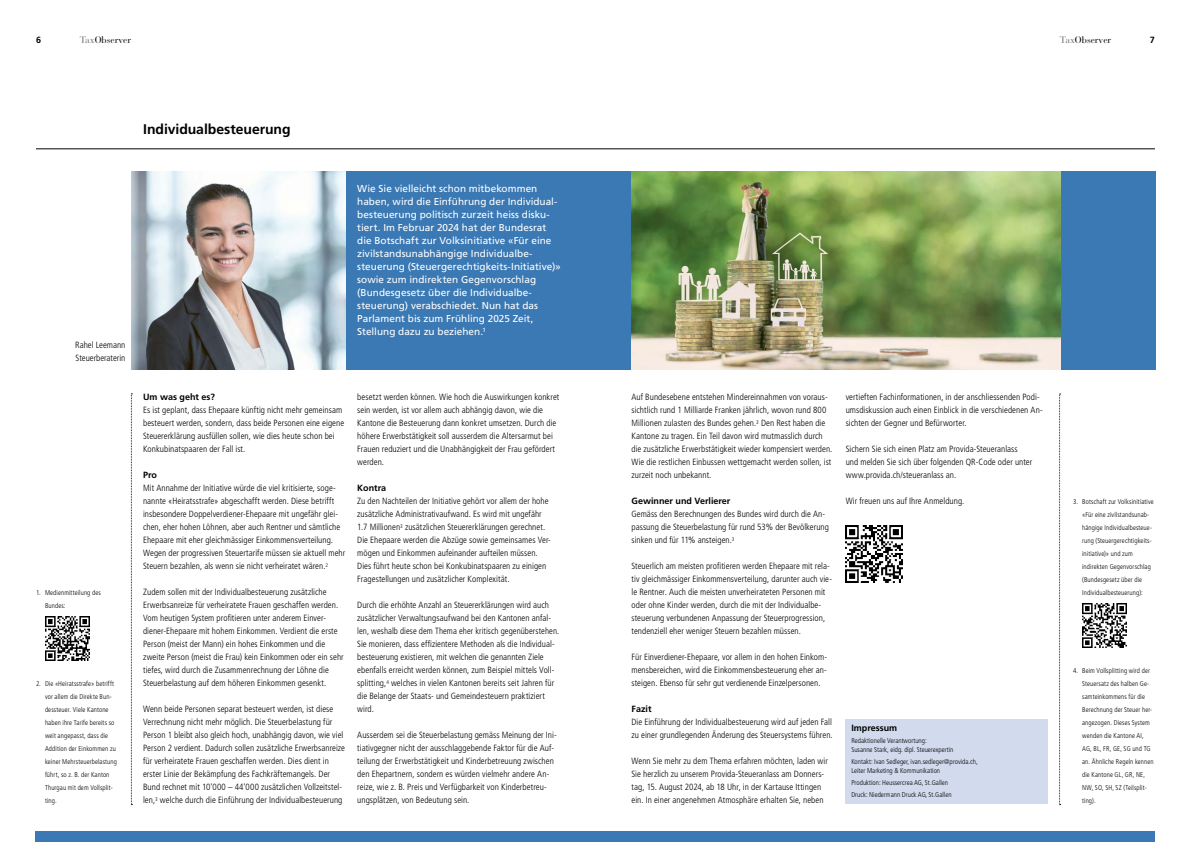
<style>
.page{position:relative;width:1191px;height:842px;background:#fff}
.page>*{position:absolute;margin:0;border:0;box-sizing:border-box;transform-origin:0 0}
.t1{font:700 14px "Frutiger LT Std";letter-spacing:-.005em;color:#000}
.t2{font:10px/13px "Frutiger LT Std";color:#fff}
.t3{font:9.5px "Bauer Bodoni Std";color:#000}
.t4{font:300 condensed 9px/13px "Frutiger LT Std";letter-spacing:.005em;color:#000}
.t5{font:700 9px "Frutiger LT Std";color:#000}
.t6{font:300 condensed 7px/13px "Frutiger LT Std";letter-spacing:.015em;color:#000}
.s1{color:#75736d}
</style>
<div class="page">
<hr style="left:36px;top:149px;width:1119px;height:1px;background:#000">
<div style="left:35px;top:831px;width:1120px;height:11px;background:#3b79b4"></div>
<div style="left:345px;top:171px;width:810px;height:199px;background:#3b79b4"></div>
<img style="left:845px;top:525px;width:57px;height:57px">
<svg style="left:131px;top:394px;width:1px;height:411px"></svg>
<svg style="left:1059px;top:394px;width:1px;height:411px"></svg>
<img style="left:45px;top:616px;width:44px;height:44px">
<img style="left:1082px;top:603px;width:44px;height:44px">
<img style="left:631px;top:171px;width:429px;height:199px">
<img style="left:132px;top:171px;width:213px;height:199px">
<div style="left:845px;top:719px;width:202px;height:84px;background:#d2daed"></div>
<p class="t5" style="left:36px;top:34px;width:7px">6</p>
<p class="t3" style="left:80px;top:34px;width:53px"><span class="s1">Tax</span>Observer</p>
<p class="t3" style="left:1060px;top:34px;width:53px"><span class="s1">Tax</span>Observer</p>
<p class="t5" style="left:1150px;top:34px;width:7px">7</p>
<h1 class="t1" style="left:143px;top:121px;width:149px">Individualbesteuerung</h1>
<p class="t4" style="left:75px;top:339px;width:52px">Rahel Leemann<br>Steuerberaterin</p>
<p class="t6" style="left:45px;top:586px;width:57px;text-indent:-9px">1. Medienmitteilung des<br>Bundes:</p>
<p class="t6" style="left:45px;top:677px;width:74px;text-indent:-9px">2. Die «Heiratsstrafe» betrifft vor allem die Direkte Bun&shy;dessteuer. Viele Kantone haben ihre Tarife bereits so weit angepasst, dass die<br>Addition der Einkommen zu keiner Mehrsteuerbelastung führt, so z. B. der Kanton<br>Thurgau mit dem Vollsplit&shy;ting.</p>
<p class="t2" style="left:357px;top:182px;width:205px">Wie Sie vielleicht schon mitbekommen haben, wird die Einführung der Individual&shy;besteuerung politisch zurzeit heiss disku&shy;tiert. Im Februar 2024 hat der Bundesrat die Botschaft zur Volksinitiative «Für eine zivilstandsunabhängige Individualbe&shy;steuerung (Steuergerechtigkeits-Initiative)» sowie zum indirekten Gegenvorschlag (Bundesgesetz über die Individualbe&shy;steuerung) verabschiedet. Nun hat das Parlament bis zum Frühling 2025 Zeit, Stellung dazu zu beziehen.<sup>1</sup></p>
<p class="t5" style="left:143px;top:392px;width:74px">Um was geht es?</p>
<p class="t4" style="left:143px;top:404px;width:203px">Es ist geplant, dass Ehepaare künftig nicht mehr gemeinsam besteuert werden, sondern, dass beide Personen eine eigene Steuererklärung ausfüllen sollen, wie dies heute schon bei Konkubinatspaaren der Fall ist.</p>
<p class="t5" style="left:143px;top:470px;width:15px">Pro</p>
<p class="t4" style="left:143px;top:481px;width:204px">Mit Annahme der Initiative würde die viel kritisierte, soge&shy;nannte «Heiratsstrafe» abgeschafft werden. Diese betrifft insbesondere Doppelverdiener-Ehepaare mit ungefähr glei&shy;chen, eher hohen Löhnen, aber auch Rentner und sämtliche Ehepaare mit eher gleichmässiger Einkommensverteilung.<br>Wegen der progressiven Steuertarife müssen sie aktuell mehr Steuern bezahlen, als wenn sie nicht verheiratet wären.<sup>2</sup></p>
<p class="t4" style="left:143px;top:586px;width:202px">Zudem sollen mit der Individualbesteuerung zusätzliche Erwerbsanreize für verheiratete Frauen geschaffen werden.<br>Vom heutigen System profitieren unter anderem Einver&shy;diener-Ehepaare mit hohem Einkommen. Verdient die erste Person (meist der Mann) ein hohes Einkommen und die zweite Person (meist die Frau) kein Einkommen oder ein sehr tiefes, wird durch die Zusammenrechnung der Löhne die Steuerbelastung auf dem höheren Einkommen gesenkt.</p>
<p class="t4" style="left:143px;top:702px;width:203px">Wenn beide Personen separat besteuert werden, ist diese Verrechnung nicht mehr möglich. Die Steuerbelastung für Person 1 bleibt also gleich hoch, unabhängig davon, wie viel Person 2 verdient. Dadurch sollen zusätzliche Erwerbsanreize für verheiratete Frauen geschaffen werden. Dies dient in erster Linie der Bekämpfung des Fachkräftemangels. Der Bund rechnet mit 10'000 – 44'000 zusätzlichen Vollzeitstel&shy;len,<sup>3</sup> welche durch die Einführung der Individualbesteuerung</p>
<p class="t4" style="left:357px;top:391px;width:204px">besetzt werden können. Wie hoch die Auswirkungen konkret sein werden, ist vor allem auch abhängig davon, wie die Kantone die Besteuerung dann konkret umsetzen. Durch die höhere Erwerbstätigkeit soll ausserdem die Altersarmut bei Frauen reduziert und die Unabhängigkeit der Frau gefördert werden.</p>
<p class="t5" style="left:357px;top:483px;width:31px">Kontra</p>
<p class="t4" style="left:357px;top:494px;width:195px">Zu den Nachteilen der Initiative gehört vor allem der hohe zusätzliche Administrativaufwand. Es wird mit ungefähr 1.7 Millionen<sup>3</sup> zusätzlichen Steuererklärungen gerechnet.<br>Die Ehepaare werden die Abzüge sowie gemeinsames Ver&shy;mögen und Einkommen aufeinander aufteilen müssen.<br>Dies führt heute schon bei Konkubinatspaaren zu einigen Fragestellungen und zusätzlicher Komplexität.</p>
<p class="t4" style="left:357px;top:599px;width:203px">Durch die erhöhte Anzahl an Steuererklärungen wird auch zusätzlicher Verwaltungsaufwand bei den Kantonen anfal&shy;len, weshalb diese dem Thema eher kritisch gegenüberstehen.<br>Sie monieren, dass effizientere Methoden als die Individual&shy;besteuerung existieren, mit welchen die genannten Ziele ebenfalls erreicht werden können, zum Beispiel mittels Voll&shy;splitting,<sup>4</sup> welches in vielen Kantonen bereits seit Jahren für die Belange der Staats- und Gemeindesteuern praktiziert wird.</p>
<p class="t4" style="left:357px;top:729px;width:201px">Ausserdem sei die Steuerbelastung gemäss Meinung der Ini&shy;tiativgegner nicht der ausschlaggebende Faktor für die Auf&shy;teilung der Erwerbstätigkeit und Kinderbetreuung zwischen den Ehepartnern, sondern es würden vielmehr andere An&shy;reize, wie z. B. Preis und Verfügbarkeit von Kinderbetreu&shy;ungsplätzen, von Bedeutung sein.</p>
<p class="t4" style="left:631px;top:390px;width:202px">Auf Bundesebene entstehen Mindereinnahmen von voraus&shy;sichtlich rund 1 Milliarde Franken jährlich, wovon rund 800<br>Millionen zulasten des Bundes gehen.<sup>3</sup> Den Rest haben die Kantone zu tragen. Ein Teil davon wird mutmasslich durch die zusätzliche Erwerbstätigkeit wieder kompensiert werden.<br>Wie die restlichen Einbussen wettgemacht werden sollen, ist zurzeit noch unbekannt.</p>
<p class="t5" style="left:631px;top:496px;width:100px">Gewinner und Verlierer</p>
<p class="t4" style="left:631px;top:507px;width:199px">Gemäss den Berechnungen des Bundes wird durch die An&shy;passung die Steuerbelastung für rund 53% der Bevölkerung sinken und für 11% ansteigen.<sup>3</sup></p>
<p class="t4" style="left:631px;top:560px;width:202px">Steuerlich am meisten profitieren werden Ehepaare mit rela&shy;tiv gleichmässiger Einkommensverteilung, darunter auch vie&shy;le Rentner. Auch die meisten unverheirateten Personen mit oder ohne Kinder werden, durch die mit der Individualbe&shy;steuerung verbundenen Anpassung der Steuerprogression, tendenziell eher weniger Steuern bezahlen müssen.</p>
<p class="t4" style="left:631px;top:650px;width:197px;text-align:justify">Für Einverdiener-Ehepaare, vor allem in den hohen Einkom&shy;mensbereichen, wird die Einkommensbesteuerung eher an&shy;steigen. Ebenso für sehr gut verdienende Einzelpersonen.</p>
<p class="t5" style="left:631px;top:704px;width:22px">Fazit</p>
<p class="t4" style="left:631px;top:715px;width:203px">Die Einführung der Individualbesteuerung wird auf jeden Fall zu einer grundlegenden Änderung des Steuersystems führen.</p>
<p class="t4" style="left:631px;top:754px;width:198px">Wenn Sie mehr zu dem Thema erfahren möchten, laden wir Sie herzlich zu unserem Provida-Steueranlass am Donners&shy;tag, 15. August 2024, ab 18 Uhr, in der Kartause Ittingen ein. In einer angenehmen Atmosphäre erhalten Sie, neben</p>
<p class="t4" style="left:845px;top:391px;width:199px">vertieften Fachinformationen, in der anschliessenden Podi&shy;umsdiskussion auch einen Einblick in die verschiedenen An&shy;sichten der Gegner und Befürworter.</p>
<p class="t4" style="left:845px;top:443px;width:188px">Sichern Sie sich einen Platz am Provida-Steueranlass und melden Sie sich über folgenden QR-Code oder unter www.provida.ch/steueranlass an.</p>
<p class="t4" style="left:845px;top:495px;width:120px">Wir freuen uns auf Ihre Anmeldung.</p>
<p class="t5" style="left:851px;top:723px;width:47px">Impressum</p>
<p class="t6" style="left:851px;top:737px;width:104px;line-height:9px">Redaktionelle Verantwortung:<br>Susanne Stark, eidg. dipl. Steuerexpertin</p>
<p class="t6" style="left:851px;top:758px;width:128px;line-height:9px">Kontakt: Ivan Sedleger, ivan.sedleger@provida.ch,<br>Leiter Marketing &amp; Kommunikation</p>
<p class="t6" style="left:851px;top:777px;width:102px;line-height:12px">Produktion: Heussercrea AG, St.Gallen<br>Druck: Niedermann Druck AG, St.Gallen</p>
<p class="t6" style="left:1082px;top:495px;width:73px;text-indent:-9px">3. Botschaft zur Volksinitiative «Für eine zivilstandsunab&shy;hängige Individualbesteue&shy;rung (Steuergerechtigkeits&shy;initiative)» und zum indirekten Gegenvorschlag (Bundesgesetz über die<br>Individualbesteuerung):</p>
<p class="t6" style="left:1082px;top:664px;width:73px;text-indent:-9px">4. Beim Vollsplitting wird der<br>Steuersatz des halben Ge&shy;samteinkommens für die<br>Berechnung der Steuer her&shy;angezogen. Dieses System wenden die Kantone AI,<br>AG, BL, FR, GE, SG und TG an. Ähnliche Regeln kennen die Kantone GL, GR, NE,<br>NW, SO, SH, SZ (Teilsplit&shy;ting).</p>
</div>
